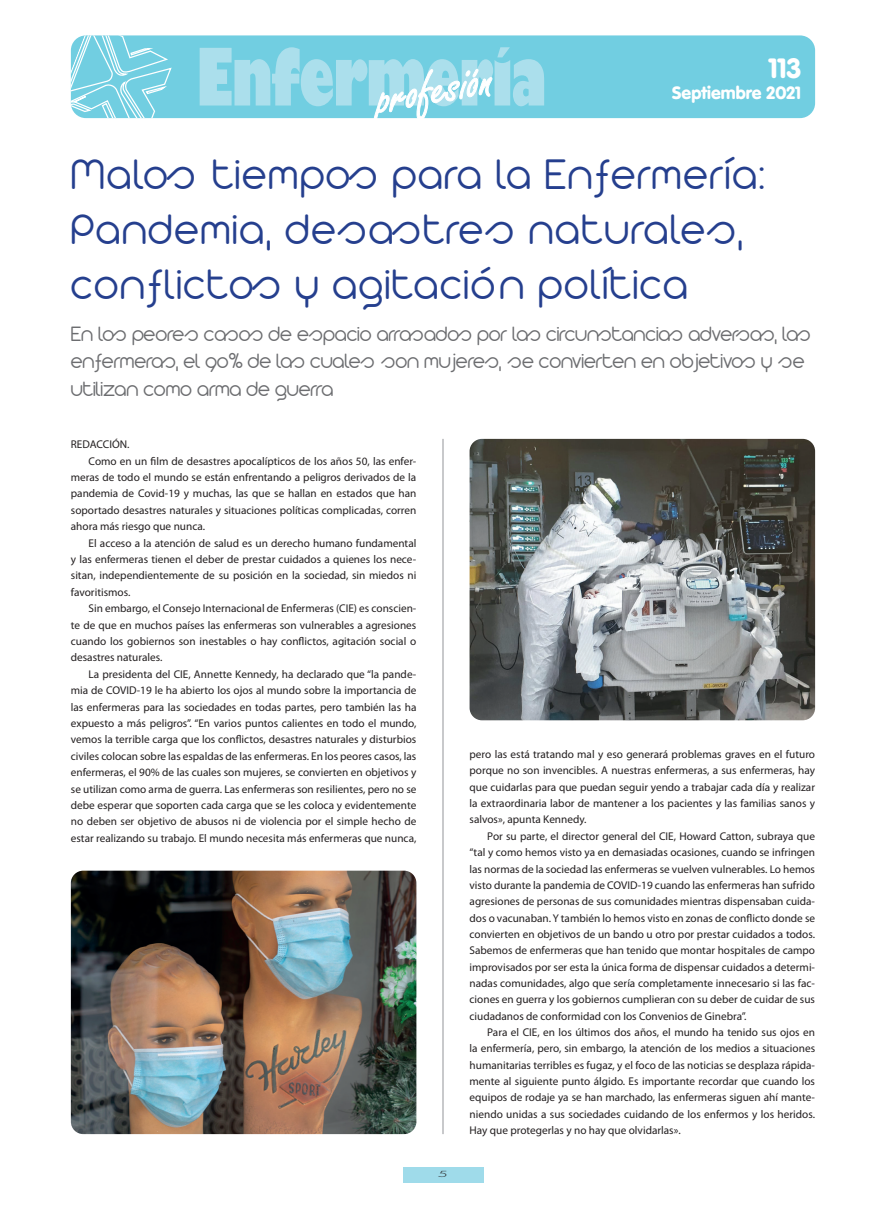
<style>
.page{position:relative;width:886px;height:1205px;background:#fff}
.page>*{position:absolute;margin:0;border:0;box-sizing:border-box;transform-origin:0 0}
.t1{font:300 46.25px/55px "Arista 2.0 Alternate";letter-spacing:.04em;color:#253f8e}
.t2{font:900 27.5px "VAG Rounded";color:#fff}
.t3{font:300 22.5px/27.5px "Arista 2.0 Alternate";color:#6c6d70}
.t4{font:900 17.5px "VAG Rounded";color:#fff}
.t5{font:11.25px/16.4px "Myriad Pro";color:#231f20;text-align:justify}
.t6{font:300 8.12px "Futura";color:#231f20;scale:2 1}
</style>
<div class="page">
<div style="left:71px;top:35px;width:744px;height:83px;background:#71cee1;border-radius:15px"></div>
<svg style="left:71px;top:35px;width:102px;height:83px"></svg>
<svg style="left:200px;top:47px;width:344px;height:72px"></svg>
<div style="left:403px;top:1167px;width:80px;height:15px;background:#9fdbea"></div>
<img style="left:469px;top:439px;width:346px;height:281px">
<hr style="left:442px;top:439px;width:2px;height:695px;background:#a8a9ad">
<img style="left:71px;top:870px;width:345px;height:264px">
<p class="t2" style="left:768px;top:52px;width:34px">113</p>
<p class="t4" style="left:672px;top:82px;width:130px">Septiembre 2021</p>
<p class="t1" style="left:71px;top:146px;width:695px">Malos tiempos para la Enfermería:<br>Pandemia, desastres naturales,</p>
<p class="t1" style="left:71px;top:256px;width:618px">conflictos y agitación política</p>
<p class="t3" style="left:71px;top:320px;width:742px">En los peores casos de espacio arrasados por las circunstancias adversas, las enfermeras, el 90% de las cuales son mujeres, se convierten en objetivos y se utilizan como arma de guerra</p>
<p class="t5" style="left:71px;top:436px;width:60px">REDACCIÓN.</p>
<p class="t5" style="left:71px;top:453px;width:347px;text-indent:18px">Como en un film de desastres apocalípticos de los años 50, las enfer&shy;meras de todo el mundo se están enfrentando a peligros derivados de la pandemia de Covid-19 y muchas, las que se hallan en estados que han soportado desastres naturales y situaciones políticas complicadas, corren ahora más riesgo que nunca.</p>
<p class="t5" style="left:71px;top:535px;width:347px;text-indent:18px">El acceso a la atención de salud es un derecho humano fundamental y las enfermeras tienen el deber de prestar cuidados a quienes los nece&shy;sitan, independientemente de su posición en la sociedad, sin miedos ni favoritismos.</p>
<p class="t5" style="left:71px;top:600px;width:347px;text-indent:18px">Sin embargo, el Consejo Internacional de Enfermeras (CIE) es conscien&shy;te de que en muchos países las enfermeras son vulnerables a agresiones cuando los gobiernos son inestables o hay conflictos, agitación social o desastres naturales.</p>
<p class="t5" style="left:71px;top:666px;width:347px;text-indent:18px">La presidenta del CIE, Annette Kennedy, ha declarado que “la pande&shy;mia de COVID-19 le ha abierto los ojos al mundo sobre la importancia de las enfermeras para las sociedades en todas partes, pero también las ha expuesto a más peligros”. “En varios puntos calientes en todo el mundo, vemos la terrible carga que los conflictos, desastres naturales y disturbios civiles colocan sobre las espaldas de las enfermeras. En los peores casos, las enfermeras, el 90% de las cuales son mujeres, se convierten en objetivos y se utilizan como arma de guerra. Las enfermeras son resilientes, pero no se debe esperar que soporten cada carga que se les coloca y evidentemente no deben ser objetivo de abusos ni de violencia por el simple hecho de estar realizando su trabajo. El mundo necesita más enfermeras que nunca,</p>
<p class="t5" style="left:469px;top:746px;width:347px">pero las está tratando mal y eso generará problemas graves en el futuro porque no son invencibles. A nuestras enfermeras, a sus enfermeras, hay que cuidarlas para que puedan seguir yendo a trabajar cada día y realizar la extraordinaria labor de mantener a los pacientes y las familias sanos y salvos», apunta Kennedy.</p>
<p class="t5" style="left:469px;top:828px;width:347px;text-indent:18px">Por su parte, el director general del CIE, Howard Catton, subraya que “tal y como hemos visto ya en demasiadas ocasiones, cuando se infringen las normas de la sociedad las enfermeras se vuelven vulnerables. Lo hemos visto durante la pandemia de COVID-19 cuando las enfermeras han sufrido agresiones de personas de sus comunidades mientras dispensaban cuida&shy;dos o vacunaban. Y también lo hemos visto en zonas de conflicto donde se convierten en objetivos de un bando u otro por prestar cuidados a todos.<br>Sabemos de enfermeras que han tenido que montar hospitales de campo improvisados por ser esta la única forma de dispensar cuidados a determi&shy;nadas comunidades, algo que sería completamente innecesario si las fac&shy;ciones en guerra y los gobiernos cumplieran con su deber de cuidar de sus ciudadanos de conformidad con los Convenios de Ginebra”.</p>
<p class="t5" style="left:469px;top:1024px;width:347px;text-indent:18px">Para el CIE, en los últimos dos años, el mundo ha tenido sus ojos en la enfermería, pero, sin embargo, la atención de los medios a situaciones humanitarias terribles es fugaz, y el foco de las noticias se desplaza rápida&shy;mente al siguiente punto álgido. Es importante recordar que cuando los equipos de rodaje ya se han marchado, las enfermeras siguen ahí mante&shy;niendo unidas a sus sociedades cuidando de los enfermos y los heridos.<br>Hay que protegerlas y no hay que olvidarlas».</p>
<p class="t6" style="left:438px;top:1169px;width:7px">5</p>
</div>
